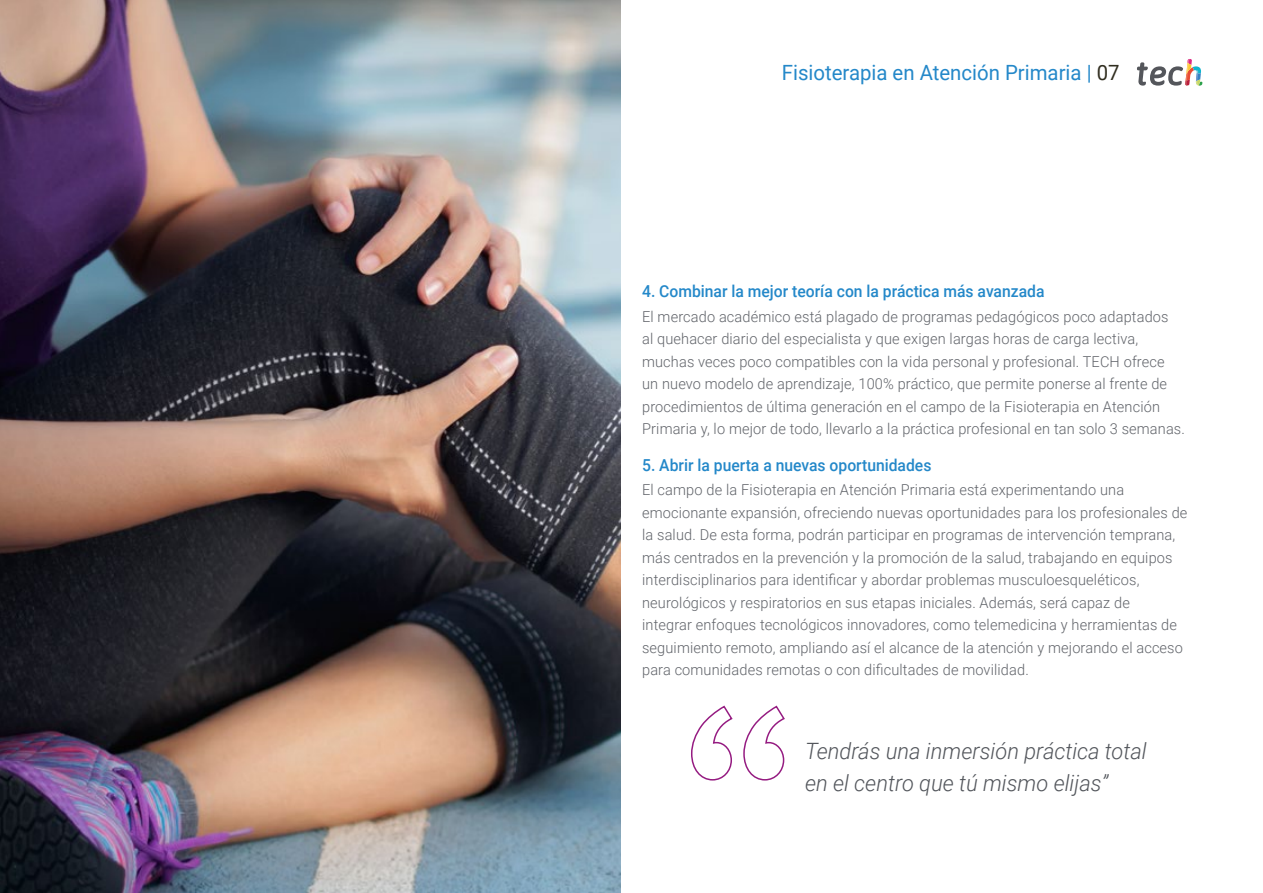
<style>
.page{position:relative;width:1263px;height:893px;background:#fff}
.page>*{position:absolute;margin:0;border:0;box-sizing:border-box;transform-origin:0 0}
.t1{font:italic 300 22.5px/31.5px "Roboto";color:#52555b}
.t2{font:21px "Roboto";color:#2488c9}
.t3{font:500 16.5px "Roboto";color:#2488c9;scale:.95 1}
.t4{font:300 15px/22.5px "Roboto";letter-spacing:.01em;color:#61646a}
.s1{color:#312e20}
</style>
<div class="page">
<svg style="left:691px;top:705px;width:94px;height:76px"></svg>
<img style="left:0;top:0;width:621px;height:893px">
<svg style="left:1137px;top:59px;width:65px;height:27px"></svg>
<h2 class="t2" style="left:782px;top:57px;width:339px">Fisioterapia en Atención Primaria | <span class="s1">07</span></h2>
<p class="t3" style="left:642px;top:280px;width:425px">4. Combinar la mejor teoría con la práctica más avanzada</p>
<p class="t4" style="left:642px;top:305px;width:544px">El mercado académico está plagado de programas pedagógicos poco adaptados<br>al quehacer diario del especialista y que exigen largas horas de carga lectiva, muchas veces poco compatibles con la vida personal y profesional. TECH ofrece<br>un nuevo modelo de aprendizaje, 100% práctico, que permite ponerse al frente de procedimientos de última generación en el campo de la Fisioterapia en Atención Primaria y, lo mejor de todo, llevarlo a la práctica profesional en tan solo 3 semanas.</p>
<p class="t3" style="left:642px;top:453px;width:306px">5. Abrir la puerta a nuevas oportunidades</p>
<p class="t4" style="left:642px;top:478px;width:547px">El campo de la Fisioterapia en Atención Primaria está experimentando una emocionante expansión, ofreciendo nuevas oportunidades para los profesionales de la salud. De esta forma, podrán participar en programas de intervención temprana, más centrados en la prevención y la promoción de la salud, trabajando en equipos interdisciplinarios para identificar y abordar problemas musculoesqueléticos, neurológicos y respiratorios en sus etapas iniciales. Además, será capaz de<br>integrar enfoques tecnológicos innovadores, como telemedicina y herramientas de seguimiento remoto, ampliando así el alcance de la atención y mejorando el acceso para comunidades remotas o con dificultades de movilidad.</p>
<h1 class="t1" style="left:805px;top:735px;width:343px">Tendrás una inmersión práctica total en el centro que tú mismo elijas”</h1>
</div>
